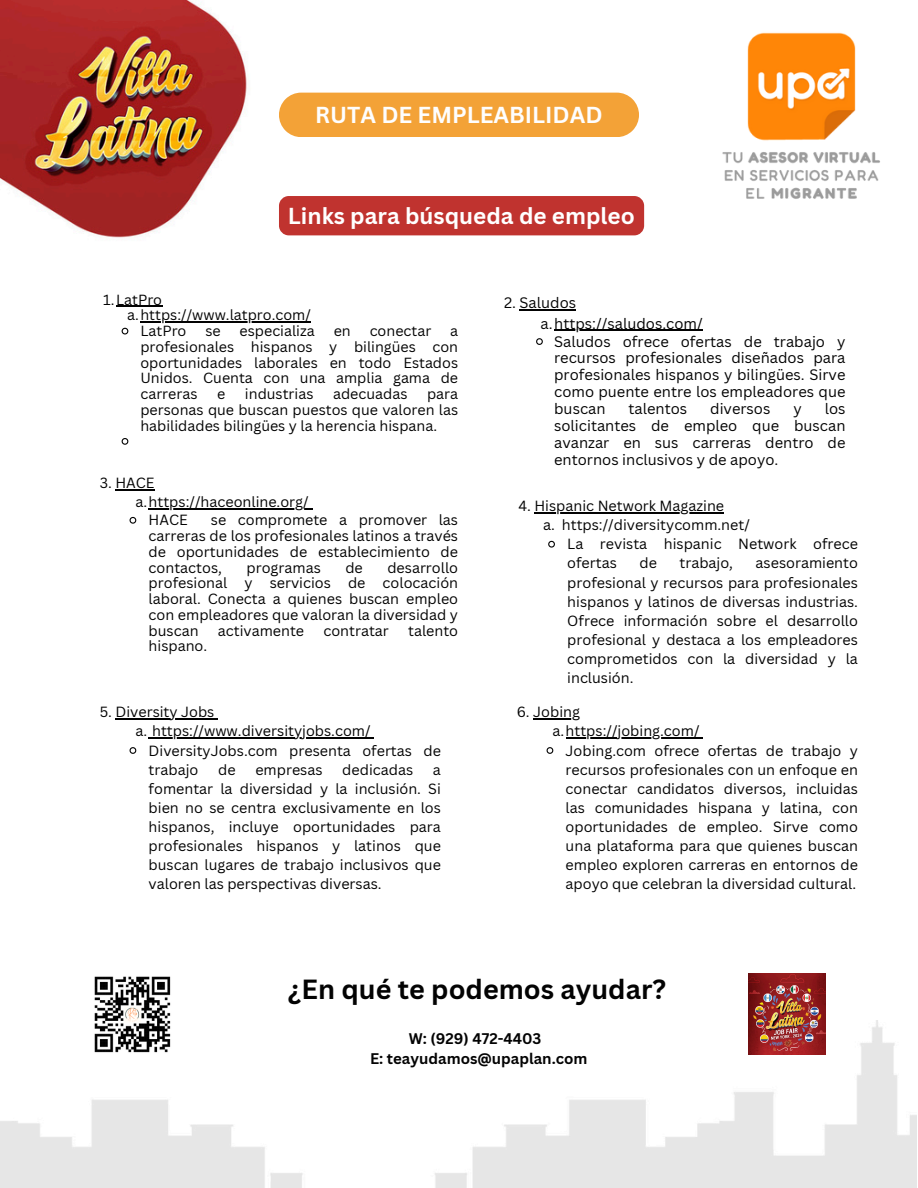
<style>
.page{position:relative;width:918px;height:1188px;background:#fff}
.page>*{position:absolute;margin:0;border:0;box-sizing:border-box;transform-origin:0 0}
.t1{font:700 27px "Canva Sans";color:#030303}
.t2{font:700 22.5px "Canva Sans";color:#fff}
.t3{font:700 22.5px "Canva Sans";color:#fefefe}
.t4{font:700 15px/20.2px "Canva Sans";color:#030303;text-align:center}
.t5{font:14.7px/16.8px "Canva Sans";color:#030303;text-align:justify}
.t6{font:14.4px/19.2px "Canva Sans";color:#030303;text-align:justify}
.t7{font:14.25px/15.8px "Canva Sans";color:#030303;text-align:justify}
</style>
<div class="page">
<img style="left:0;top:0;width:703px;height:330px">
<div style="left:279px;top:93px;width:360px;height:44px;background:#f3a237"></div>
<img style="left:0;top:1020px;width:917px;height:168px">
<img style="left:748px;top:973px;width:78px;height:81px">
<img style="left:92px;top:976px;width:81px;height:78px">
<img style="left:687px;top:0;width:193px;height:230px">
<svg style="left:277px;top:1020px;width:400px;height:54px"></svg>
<div style="left:279px;top:196px;width:365px;height:39px;background:#c0332f;border-radius:10px"></div>
<hr style="left:116px;top:306px;width:46px;height:1px;background:#030303">
<hr style="left:140px;top:322px;width:171px;height:1px;background:#030303">
<svg style="left:121px;top:327px;width:8px;height:8px"></svg>
<svg style="left:121px;top:438px;width:8px;height:7px"></svg>
<hr style="left:520px;top:309px;width:56px;height:2px;background:#030303">
<hr style="left:554px;top:330px;width:149px;height:1px;background:#030303">
<svg style="left:536px;top:338px;width:7px;height:7px"></svg>
<hr style="left:115px;top:489px;width:40px;height:1px;background:#030303">
<hr style="left:149px;top:508px;width:160px;height:2px;background:#030303">
<svg style="left:129px;top:516px;width:8px;height:8px"></svg>
<hr style="left:534px;top:512px;width:190px;height:1px;background:#030303">
<svg style="left:548px;top:540px;width:7px;height:8px"></svg>
<hr style="left:116px;top:718px;width:98px;height:2px;background:#030303">
<hr style="left:152px;top:738px;width:219px;height:1px;background:#030303">
<svg style="left:129px;top:747px;width:8px;height:7px"></svg>
<hr style="left:533px;top:718px;width:47px;height:2px;background:#030303">
<hr style="left:566px;top:738px;width:134px;height:1px;background:#030303">
<svg style="left:546px;top:747px;width:8px;height:7px"></svg>
<h2 class="t3" style="left:315px;top:99px;width:289px">RUTA DE EMPLEABILIDAD</h2>
<p class="t2" style="left:288px;top:200px;width:348px">Links para búsqueda de empleo</p>
<p class="t7" style="left:103px;top:291px;width:60px">1.LatPro</p>
<h4 class="t7" style="left:127px;top:307px;width:185px">a.https://www.latpro.com/</h4>
<p class="t7" style="left:140px;top:323px;width:48px">LatPro</p>
<p class="t7" style="left:205px;top:323px;width:17px">se</p>
<p class="t7" style="left:240px;top:323px;width:77px">especializa</p>
<p class="t7" style="left:334px;top:323px;width:19px">en</p>
<p class="t7" style="left:370px;top:323px;width:63px">conectar</p>
<p class="t7" style="left:140px;top:323px;width:319px;text-indent:310px">a profesionales hispanos y bilingües con oportunidades laborales en todo Estados Unidos. Cuenta con una amplia gama de carreras</p>
<p class="t7" style="left:217px;top:386px;width:10px">e</p>
<p class="t7" style="left:245px;top:386px;width:70px">industrias</p>
<p class="t7" style="left:333px;top:386px;width:76px">adecuadas</p>
<p class="t7" style="left:140px;top:386px;width:319px;text-indent:287px">para personas que buscan puestos que valoren las habilidades bilingües y la herencia hispana.</p>
<p class="t6" style="left:100px;top:473px;width:56px">3. HACE</p>
<p class="t6" style="left:135px;top:492px;width:175px">a.https://haceonline.org/</p>
<p class="t6" style="left:149px;top:510px;width:41px">HACE</p>
<p class="t6" style="left:149px;top:512px;width:311px;line-height:15.8px;text-indent:62px">se compromete a promover las carreras de los profesionales latinos a través de oportunidades de establecimiento de contactos,</p>
<p class="t6" style="left:149px;top:559px;width:311px;line-height:15.8px;text-indent:239px">desarrollo profesional y servicios de colocación laboral. Conecta a quienes buscan empleo con empleadores que valoran la diversidad y buscan</p>
<p class="t6" style="left:247px;top:557px;width:76px">programas</p>
<p class="t6" style="left:345px;top:557px;width:19px">de</p>
<p class="t6" style="left:218px;top:620px;width:88px">activamente</p>
<p class="t6" style="left:323px;top:620px;width:67px">contratar</p>
<p class="t6" style="left:408px;top:620px;width:52px">talento</p>
<p class="t6" style="left:149px;top:636px;width:60px">hispano.</p>
<p class="t6" style="left:100px;top:702px;width:116px">5. Diversity Jobs</p>
<h1 class="t6" style="left:135px;top:721px;width:237px">a. https://www.diversityjobs.com/</h1>
<h5 class="t6" style="left:149px;top:740px;width:294px">DiversityJobs.com presenta ofertas de trabajo</h5>
<h5 class="t6" style="left:218px;top:759px;width:19px">de</h5>
<h5 class="t6" style="left:255px;top:759px;width:69px">empresas</h5>
<h5 class="t6" style="left:342px;top:759px;width:72px">dedicadas</h5>
<h5 class="t6" style="left:149px;top:759px;width:294px;text-indent:284px">a fomentar la diversidad y la inclusión. Si bien no se centra exclusivamente en los hispanos, incluye oportunidades para profesionales hispanos y latinos que buscan lugares de trabajo inclusivos que valoren las perspectivas diversas.</h5>
<p class="t5" style="left:504px;top:294px;width:74px">2. Saludos</p>
<p class="t5" style="left:541px;top:315px;width:164px">a.https://saludos.com/</p>
<p class="t5" style="left:554px;top:333px;width:293px">Saludos ofrece ofertas de trabajo y recursos profesionales diseñados para profesionales hispanos y bilingües. Sirve como puente entre los empleadores que buscan</p>
<p class="t5" style="left:554px;top:400px;width:293px;text-indent:271px">los solicitantes de empleo que buscan avanzar en sus carreras dentro de entornos inclusivos y de apoyo.</p>
<p class="t5" style="left:629px;top:400px;width:60px">talentos</p>
<p class="t5" style="left:710px;top:400px;width:62px">diversos</p>
<p class="t5" style="left:793px;top:400px;width:10px">y</p>
<p class="t6" style="left:518px;top:496px;width:207px">4. Hispanic Network Magazine</p>
<p class="t6" style="left:567px;top:515px;width:292px;text-indent:-24px">a. https://diversitycomm.net/<br>La revista hispanic Network ofrece</p>
<p class="t6" style="left:567px;top:553px;width:51px">ofertas</p>
<p class="t6" style="left:639px;top:553px;width:19px">de</p>
<p class="t6" style="left:679px;top:553px;width:55px">trabajo,</p>
<p class="t6" style="left:567px;top:553px;width:292px;text-indent:188px">asesoramiento profesional y recursos para profesionales hispanos y latinos de diversas industrias.<br>Ofrece información sobre el desarrollo profesional y destaca a los empleadores comprometidos con la diversidad y la inclusión.</p>
<p class="t6" style="left:517px;top:702px;width:65px">6. Jobing</p>
<p class="t6" style="left:552px;top:721px;width:149px">a.https://jobing.com/</p>
<p class="t6" style="left:566px;top:740px;width:294px">Jobing.com ofrece ofertas de trabajo y</p>
<p class="t6" style="left:566px;top:759px;width:294px">recursos profesionales con un enfoque en</p>
<p class="t6" style="left:566px;top:779px;width:294px">conectar candidatos diversos, incluidas</p>
<p class="t6" style="left:566px;top:798px;width:294px">las comunidades hispana y latina, con</p>
<p class="t6" style="left:566px;top:817px;width:294px">oportunidades de empleo. Sirve como</p>
<p class="t6" style="left:566px;top:836px;width:294px">una plataforma para que quienes buscan</p>
<p class="t6" style="left:566px;top:855px;width:294px">empleo exploren carreras en entornos de</p>
<p class="t6" style="left:566px;top:874px;width:292px">apoyo que celebran la diversidad cultural.</p>
<p class="t1" style="left:288px;top:970px;width:380px">¿En qué te podemos ayudar?</p>
<p class="t4" style="left:370px;top:1028px;width:219px">W: (929) 472-4403<br>E: teayudamos@upaplan.com</p>
</div>
